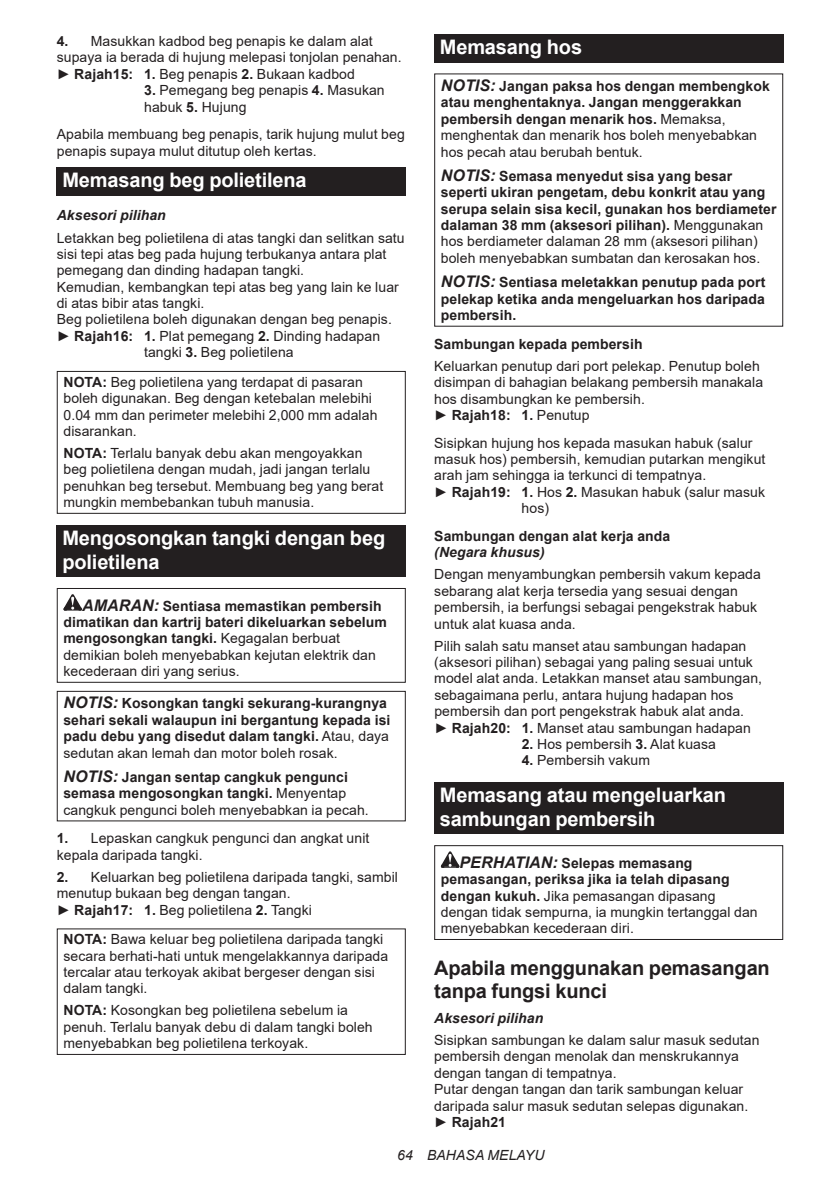
<style>
.page{position:relative;width:840px;height:1191px;background:#fff}
.page>*{position:absolute;margin:0;border:0;box-sizing:border-box;transform-origin:0 0}
.t1{font:700 20px/23.4px "Arial";letter-spacing:-.01em;color:#fff}
.t2{font:700 20px/23.4px "Arial";letter-spacing:-.01em;color:#231f20}
.t3{font:14px/16.4px "Arial";letter-spacing:.005em;color:#231f20}
.t4{font:700 14px/16.4px "Arial";letter-spacing:.005em;color:#231f20}
.t5{font:italic 700 14px "Arial";letter-spacing:.005em;color:#231f20}
.t6{font:italic 14px "Arial";letter-spacing:.005em;color:#231f20}
.s1{font-weight:700}
.s2{font-style:italic;font-size:16px}
.s3{font-weight:400}
.s4{font-weight:700;font-style:italic;font-size:16px}
</style>
<div class="page">
<div style="left:57px;top:167px;width:348px;height:28px;background:#231f20"></div>
<div style="left:57px;top:371px;width:348px;height:143px;border:1px solid #231f20"></div>
<div style="left:57px;top:525px;width:348px;height:52px;background:#231f20"></div>
<svg style="left:63px;top:594px;width:19px;height:16px"></svg>
<div style="left:57px;top:588px;width:348px;height:95px;border:1px solid #231f20"></div>
<div style="left:57px;top:691px;width:348px;height:130px;border:1px solid #231f20"></div>
<div style="left:57px;top:928px;width:348px;height:127px;border:1px solid #231f20"></div>
<div style="left:434px;top:34px;width:348px;height:29px;background:#231f20"></div>
<div style="left:434px;top:782px;width:348px;height:52px;background:#231f20"></div>
<svg style="left:440px;top:851px;width:19px;height:16px"></svg>
<div style="left:434px;top:845px;width:348px;height:95px;border:1px solid #231f20"></div>
<p class="t3" style="left:57px;top:33px;width:346px"><span class="s1">4.</span> Masukkan kadbod beg penapis ke dalam alat supaya ia berada di hujung melepasi tonjolan penahan. ► <span class="s1">Rajah15: 1.</span> Beg penapis <span class="s1">2.</span> Bukaan kadbod</p>
<p class="t3" style="left:144px;top:82px;width:242px"><span class="s1">3.</span> Pemegang beg penapis <span class="s1">4.</span> Masukan habuk <span class="s1">5.</span> Hujung</p>
<p class="t3" style="left:57px;top:126px;width:349px">Apabila membuang beg penapis, tarik hujung mulut beg penapis supaya mulut ditutup oleh kertas.</p>
<h1 class="t1" style="left:62px;top:168px;width:246px">Memasang beg polietilena</h1>
<p class="t5" style="left:57px;top:206px;width:110px">Aksesori pilihan</p>
<p class="t3" style="left:57px;top:229px;width:349px">Letakkan beg polietilena di atas tangki dan selitkan satu</p>
<p class="t3" style="left:57px;top:246px;width:331px">sisi tepi atas beg pada hujung terbukanya antara plat</p>
<p class="t3" style="left:57px;top:262px;width:249px">pemegang dan dinding hadapan tangki.</p>
<p class="t3" style="left:57px;top:278px;width:343px">Kemudian, kembangkan tepi atas beg yang lain ke luar</p>
<p class="t3" style="left:57px;top:295px;width:149px">di atas bibir atas tangki.</p>
<p class="t3" style="left:57px;top:311px;width:336px">Beg polietilena boleh digunakan dengan beg penapis.</p>
<p class="t3" style="left:57px;top:327px;width:325px">► <span class="s1">Rajah16: 1.</span> Plat pemegang <span class="s1">2.</span> Dinding hadapan</p>
<p class="t3" style="left:144px;top:344px;width:151px">tangki <span class="s1">3.</span> Beg polietilena</p>
<p class="t3" style="left:63px;top:373px;width:315px"><span class="s1">NOTA:</span> Beg polietilena yang terdapat di pasaran boleh digunakan. Beg dengan ketebalan melebihi 0.04 mm dan perimeter melebihi 2,000 mm adalah disarankan.</p>
<p class="t3" style="left:63px;top:445px;width:321px"><span class="s1">NOTA:</span> Terlalu banyak debu akan mengoyakkan beg polietilena dengan mudah, jadi jangan terlalu penuhkan beg tersebut. Membuang beg yang berat mungkin membebankan tubuh manusia.</p>
<h1 class="t1" style="left:62px;top:526px;width:324px">Mengosongkan tangki dengan beg polietilena</h1>
<p class="t4" style="left:63px;top:597px;width:325px;text-indent:19px"><span class="s2">AMARAN:</span> Sentiasa memastikan pembersih dimatikan dan kartrij bateri dikeluarkan sebelum mengosongkan tangki. <span class="s3">Kegagalan berbuat demikian boleh menyebabkan kejutan elektrik dan kecederaan diri yang serius.</span></p>
<p class="t4" style="left:63px;top:695px;width:328px"><span class="s2">NOTIS:</span> Kosongkan tangki sekurang-kurangnya sehari sekali walaupun ini bergantung kepada isi padu debu yang disedut dalam tangki. <span class="s3">Atau, daya sedutan akan lemah dan motor boleh rosak.</span></p>
<p class="t4" style="left:63px;top:769px;width:307px"><span class="s2">NOTIS:</span> Jangan sentap cangkuk pengunci semasa mengosongkan tangki. <span class="s3">Menyentap cangkuk pengunci boleh menyebabkan ia pecah.</span></p>
<p class="t3" style="left:57px;top:830px;width:314px"><span class="s1">1.</span> Lepaskan cangkuk pengunci dan angkat unit kepala daripada tangki.</p>
<p class="t3" style="left:57px;top:868px;width:342px"><span class="s1">2.</span> Keluarkan beg polietilena daripada tangki, sambil menutup bukaan beg dengan tangan.<br>► <span class="s1">Rajah17: 1.</span> Beg polietilena <span class="s1">2.</span> Tangki</p>
<p class="t3" style="left:63px;top:931px;width:326px"><span class="s1">NOTA:</span> Bawa keluar beg polietilena daripada tangki secara berhati-hati untuk mengelakkannya daripada tercalar atau terkoyak akibat bergeser dengan sisi dalam tangki.</p>
<p class="t3" style="left:63px;top:1002px;width:310px"><span class="s1">NOTA:</span> Kosongkan beg polietilena sebelum ia penuh. Terlalu banyak debu di dalam tangki boleh menyebabkan beg polietilena terkoyak.</p>
<h1 class="t1" style="left:439px;top:36px;width:144px">Memasang hos</h1>
<p class="t4" style="left:440px;top:78px;width:330px"><span class="s2">NOTIS:</span> Jangan paksa hos dengan membengkok atau menghentaknya. Jangan menggerakkan pembersih dengan menarik hos. <span class="s3">Memaksa, menghentak dan menarik hos boleh menyebabkan hos pecah atau berubah bentuk.</span></p>
<p class="t4" style="left:440px;top:168px;width:337px"><span class="s2">NOTIS:</span> Semasa menyedut sisa yang besar seperti ukiran pengetam, debu konkrit atau yang serupa selain sisa kecil, gunakan hos berdiameter dalaman 38 mm (aksesori pilihan). <span class="s3">Menggunakan hos berdiameter dalaman 28 mm (aksesori pilihan) boleh menyebabkan sumbatan dan kerosakan hos.</span></p>
<p class="t4" style="left:440px;top:274px;width:326px;text-align:justify"><span class="s2">NOTIS:</span> Sentiasa meletakkan penutup pada port pelekap ketika anda mengeluarkan hos daripada pembersih.</p>
<p class="t4" style="left:434px;top:336px;width:210px">Sambungan kepada pembersih</p>
<p class="t3" style="left:434px;top:357px;width:330px">Keluarkan penutup dari port pelekap. Penutup boleh disimpan di bahagian belakang pembersih manakala hos disambungkan ke pembersih.<br>► <span class="s1">Rajah18: 1.</span> Penutup</p>
<p class="t3" style="left:434px;top:434px;width:320px">Sisipkan hujung hos kepada masukan habuk (salur</p>
<p class="t3" style="left:434px;top:451px;width:332px">masuk hos) pembersih, kemudian putarkan mengikut</p>
<p class="t3" style="left:434px;top:467px;width:273px">arah jam sehingga ia terkunci di tempatnya.</p>
<p class="t3" style="left:434px;top:483px;width:332px">► <span class="s1">Rajah19: 1.</span> Hos <span class="s1">2.</span> Masukan habuk (salur masuk</p>
<p class="t3" style="left:521px;top:500px;width:29px">hos)</p>
<p class="t4" style="left:434px;top:528px;width:237px">Sambungan dengan alat kerja anda</p>
<p class="t5" style="left:434px;top:543px;width:112px">(Negara khusus)</p>
<p class="t3" style="left:434px;top:566px;width:328px">Dengan menyambungkan pembersih vakum kepada sebarang alat kerja tersedia yang sesuai dengan pembersih, ia berfungsi sebagai pengekstrak habuk untuk alat kuasa anda.</p>
<p class="t3" style="left:434px;top:637px;width:329px">Pilih salah satu manset atau sambungan hadapan (aksesori pilihan) sebagai yang paling sesuai untuk model alat anda. Letakkan manset atau sambungan, sebagaimana perlu, antara hujung hadapan hos pembersih dan port pengekstrak habuk alat anda.<br>► <span class="s1">Rajah20: 1.</span> Manset atau sambungan hadapan</p>
<p class="t3" style="left:521px;top:735px;width:196px"><span class="s1">2.</span> Hos pembersih <span class="s1">3.</span> Alat kuasa</p>
<p class="t3" style="left:521px;top:752px;width:130px"><span class="s1">4.</span> Pembersih vakum</p>
<h1 class="t1" style="left:439px;top:784px;width:288px">Memasang atau mengeluarkan sambungan pembersih</h1>
<p class="t3" style="left:440px;top:854px;width:318px;text-indent:19px"><span class="s4">PERHATIAN:</span> <span class="s1">Selepas memasang pemasangan, periksa jika ia telah dipasang dengan kukuh.</span> Jika pemasangan dipasang dengan tidak sempurna, ia mungkin tertanggal dan menyebabkan kecederaan diri.</p>
<h1 class="t2" style="left:434px;top:956px;width:337px">Apabila menggunakan pemasangan tanpa fungsi kunci</h1>
<p class="t5" style="left:434px;top:1008px;width:110px">Aksesori pilihan</p>
<p class="t3" style="left:434px;top:1031px;width:327px">Sisipkan sambungan ke dalam salur masuk sedutan pembersih dengan menolak dan menskrukannya dengan tangan di tempatnya.<br>Putar dengan tangan dan tarik sambungan keluar daripada salur masuk sedutan selepas digunakan. ► <span class="s1">Rajah21</span></p>
<p class="t6" style="left:397px;top:1146px;width:149px">64 BAHASA MELAYU</p>
</div>
